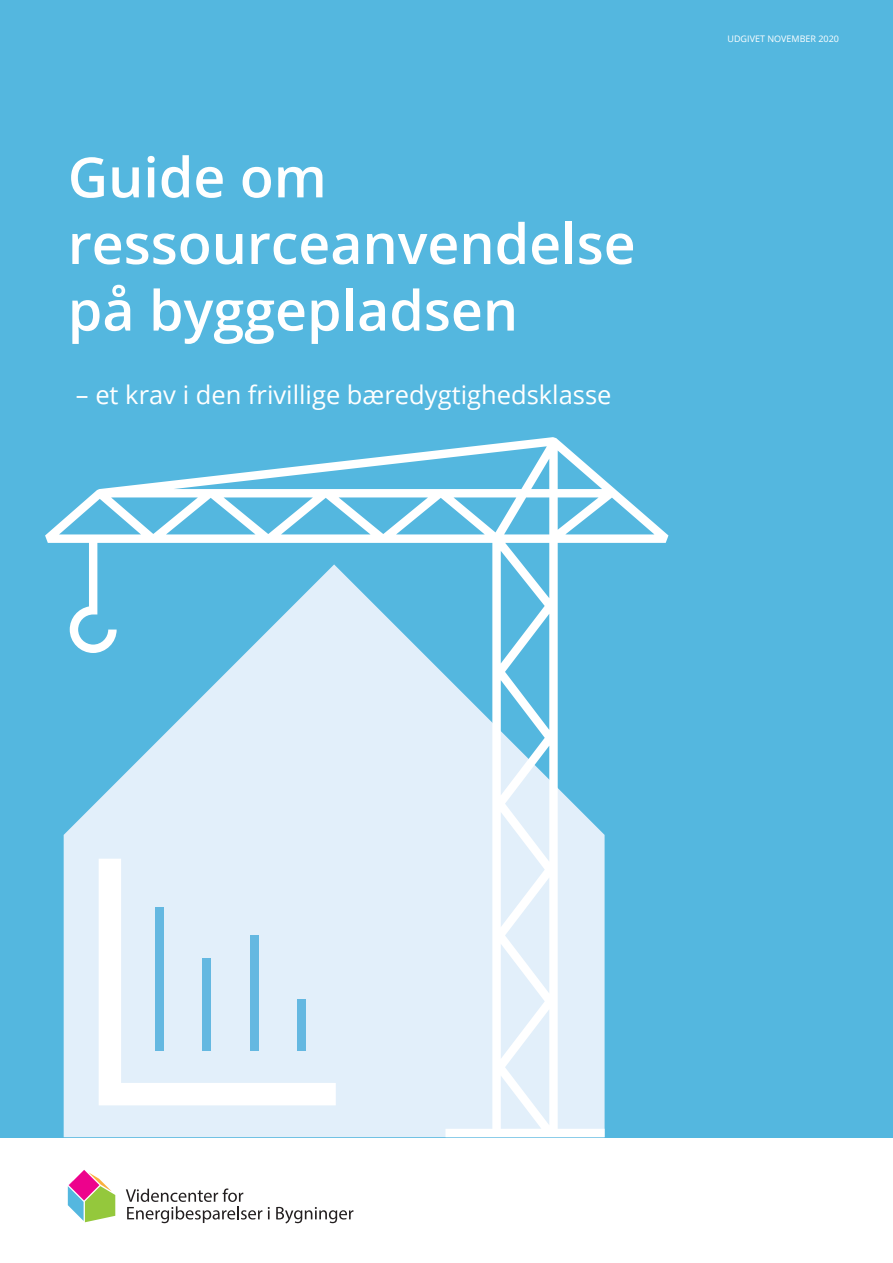
<style>
.page{position:relative;width:893px;height:1263px;background:#fff}
.page>*{position:absolute;margin:0;border:0;box-sizing:border-box;transform-origin:0 0}
.t1{font:600 55.5px "Open Sans";color:#fff}
.t2{font:25.5px "Open Sans";color:#fff}
.t3{font:9px "Open Sans";color:#fff}
</style>
<div class="page">
<div style="left:0;top:0;width:893px;height:1137px;background:#54b7df"></div>
<svg style="left:68px;top:1170px;width:47px;height:52px"></svg>
<svg style="left:126px;top:1188px;width:136px;height:35px"></svg>
<svg style="left:268px;top:1207px;width:2px;height:12px"></svg>
<svg style="left:276px;top:1207px;width:77px;height:16px"></svg>
<svg style="left:45px;top:437px;width:623px;height:700px;fill:#e2effa"></svg>
<div style="left:297px;top:999px;width:9px;height:52px;background:#64b8e1"></div>
<div style="left:250px;top:935px;width:8px;height:116px;background:#64b8e1"></div>
<div style="left:203px;top:958px;width:8px;height:93px;background:#64b8e1"></div>
<div style="left:155px;top:907px;width:9px;height:144px;background:#64b8e1"></div>
<p class="t1" style="left:68px;top:139px;width:260px">Guide om</p>
<p class="t1" style="left:68px;top:206px;width:569px">ressourceanvendelse</p>
<p class="t1" style="left:68px;top:272px;width:452px">på byggepladsen</p>
<p class="t2" style="left:76px;top:377px;width:537px">– et krav i den frivillige bæredygtighedsklasse</p>
<p class="t3" style="left:727px;top:33px;width:113px">UDGIVET NOVEMBER 2020</p>
</div>
